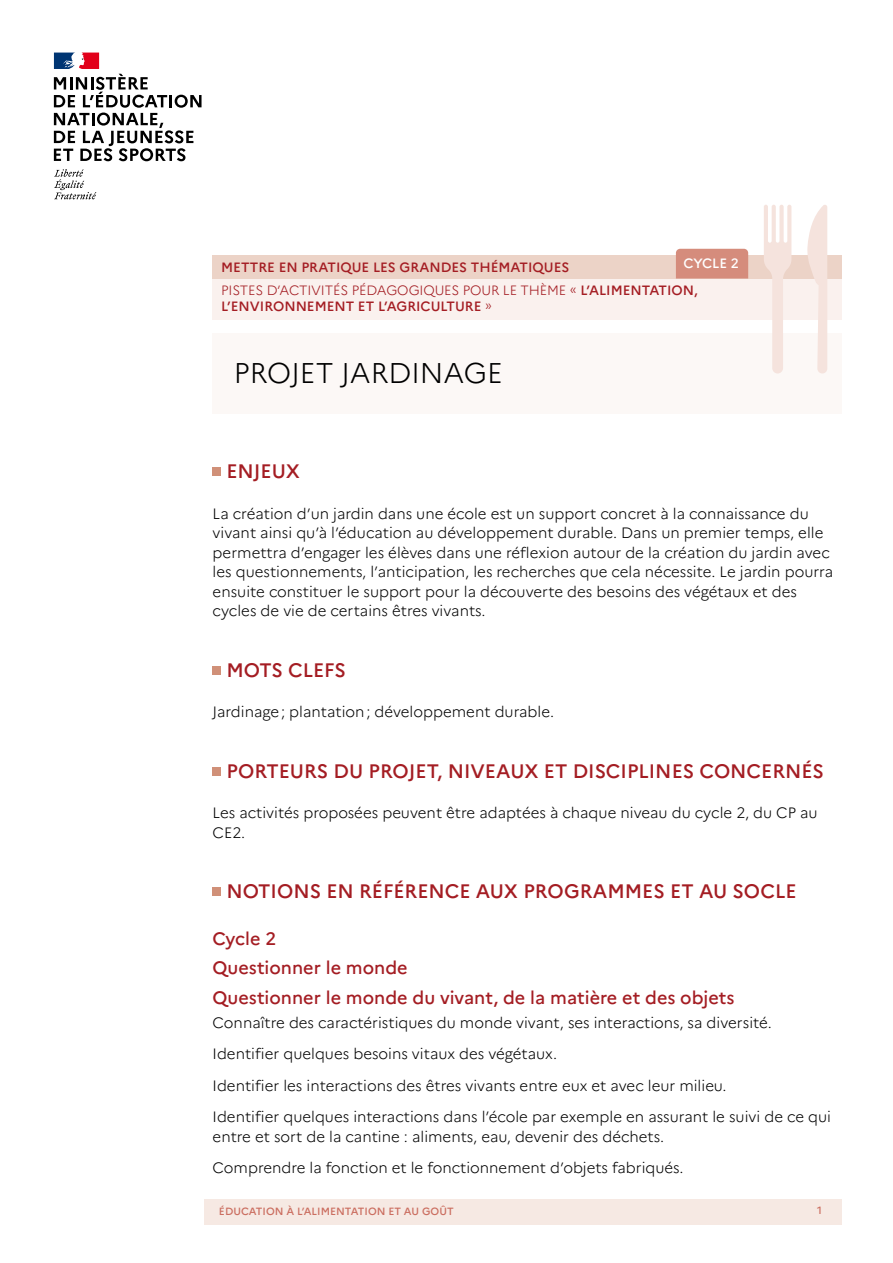
<style>
.page{position:relative;width:893px;height:1263px;background:#fff}
.page>*{position:absolute;margin:0;border:0;box-sizing:border-box;transform-origin:0 0}
.Titre_fiche{font:300 28.5px "Marianne";color:#000}
.Heading_1{font:500 19.5px "Marianne";color:#a41d23}
.Heading_2{font:500 18px "Marianne";color:#a41d23}
.t1{font:300 15px/19.5px "Marianne";color:#000}
.t2{font:500 13.5px "Marianne";color:#a41d23}
.t3{font:300 13.5px "Marianne";letter-spacing:-.01em;color:#a41d23}
.t4{font:500 13.5px "Marianne";letter-spacing:-.005em;color:#fff}
.t5{font:500 10.5px "Marianne";color:#cb6e60}
.s1{font-weight:500}
.s2{font-weight:300}
</style>
<div class="page">
<div style="left:204px;top:1199px;width:638px;height:26px;background:#f6e9e3"></div>
<svg style="left:54px;top:169px;width:42px;height:30px"></svg>
<svg style="left:54px;top:53px;width:148px;height:108px"></svg>
<div style="left:212px;top:255px;width:630px;height:64px;background:#faf1ee"></div>
<div style="left:213px;top:467px;width:8px;height:9px;background:#d09078"></div>
<div style="left:213px;top:666px;width:8px;height:8px;background:#d09078"></div>
<div style="left:213px;top:767px;width:8px;height:9px;background:#d09078"></div>
<div style="left:213px;top:888px;width:8px;height:8px;background:#d09078"></div>
<div style="left:213px;top:255px;width:629px;height:24px;background:#ecd3c7"></div>
<div style="left:213px;top:333px;width:629px;height:81px;background:#fcf8f6"></div>
<svg style="left:764px;top:205px;width:27px;height:168px"></svg>
<svg style="left:806px;top:205px;width:21px;height:168px"></svg>
<div style="left:676px;top:249px;width:72px;height:30px;background:#d58c7c"></div>
<p class="t2" style="left:221px;top:259px;width:350px">METTRE EN PRATIQUE LES GRANDES THÉMATIQUES</p>
<p class="t4" style="left:683px;top:255px;width:57px">CYCLE 2</p>
<p class="t3" style="left:221px;top:282px;width:478px">PISTES D’ACTIVITÉS PÉDAGOGIQUES POUR LE THÈME « <span class="s1">L’ALIMENTATION,</span></p>
<p class="t2" style="left:221px;top:298px;width:272px">L’ENVIRONNEMENT ET L’AGRICULTURE <span class="s2">»</span></p>
<p class="Titre_fiche" style="left:234px;top:355px;width:271px">PROJET JARDINAGE</p>
<p class="Heading_1" style="left:226px;top:459px;width:75px">ENJEUX</p>
<p class="t1" style="left:213px;top:504px;width:622px">La création d’un jardin dans une école est un support concret à la connaissance du vivant ainsi qu’à l’éducation au développement durable. Dans un premier temps, elle permettra d’engager les élèves dans une réflexion autour de la création du jardin avec les questionnements, l’anticipation, les recherches que cela nécessite. Le jardin pourra ensuite constituer le support pour la découverte des besoins des végétaux et des cycles de vie de certains êtres vivants.</p>
<p class="Heading_1" style="left:226px;top:658px;width:121px">MOTS CLEFS</p>
<p class="t1" style="left:213px;top:702px;width:343px">Jardinage; plantation; développement durable.</p>
<p class="Heading_1" style="left:226px;top:759px;width:599px">PORTEURS DU PROJET, NIVEAUX ET DISCIPLINES CONCERNÉS</p>
<p class="t1" style="left:213px;top:803px;width:607px">Les activités proposées peuvent être adaptées à chaque niveau du cycle 2, du CP au<br>CE2.</p>
<p class="Heading_1" style="left:226px;top:879px;width:572px">NOTIONS EN RÉFÉRENCE AUX PROGRAMMES ET AU SOCLE</p>
<p class="Heading_2" style="left:213px;top:927px;width:65px">Cycle 2</p>
<p class="Heading_2" style="left:213px;top:957px;width:197px">Questionner le monde</p>
<p class="Heading_2" style="left:213px;top:986px;width:523px">Questionner le monde du vivant, de la matière et des objets</p>
<p class="t1" style="left:213px;top:1012px;width:561px">Connaître des caractéristiques du monde vivant, ses interactions, sa diversité.</p>
<p class="t1" style="left:213px;top:1044px;width:346px">Identifier quelques besoins vitaux des végétaux.</p>
<p class="t1" style="left:213px;top:1075px;width:515px">Identifier les interactions des êtres vivants entre eux et avec leur milieu.</p>
<p class="t1" style="left:213px;top:1107px;width:620px">Identifier quelques interactions dans l’école par exemple en assurant le suivi de ce qui entre et sort de la cantine : aliments, eau, devenir des déchets.</p>
<p class="t1" style="left:213px;top:1158px;width:472px">Comprendre la fonction et le fonctionnement d’objets fabriqués.</p>
<p class="t5" style="left:219px;top:1205px;width:236px">ÉDUCATION À L’ALIMENTATION ET AU GOÛT</p>
<p class="t5" style="left:817px;top:1204px;width:6px">1</p>
</div>
